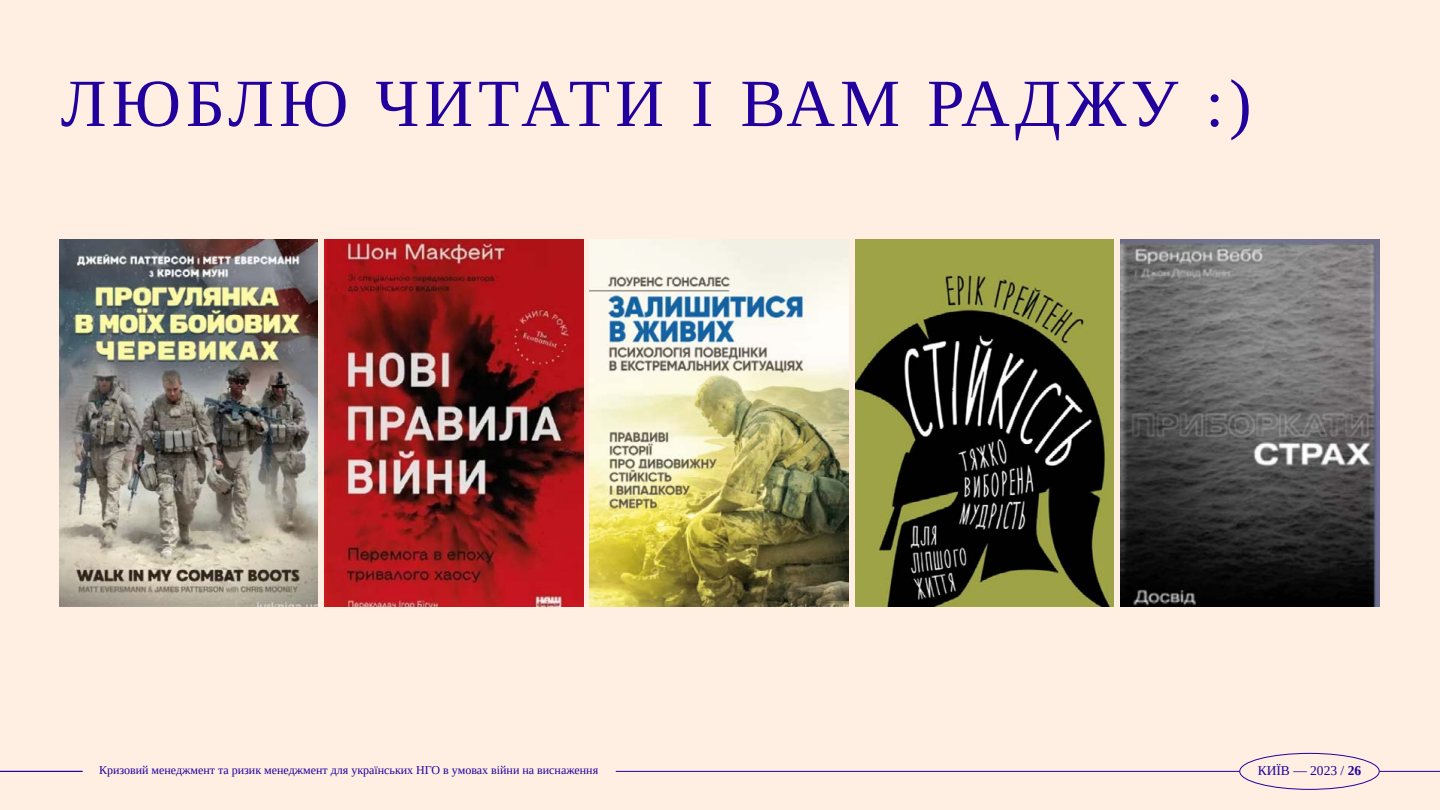
<style>
.page{position:relative;width:1440px;height:810px;background:#ffefe3}
.page>*{position:absolute;margin:0;border:0;box-sizing:border-box;transform-origin:0 0}
.t1{font:67.5px "Tinos";letter-spacing:.075em;color:#21009e}
.t2{font:13.5px "Tinos";color:#21009e}
.t3{font:12px "Tinos";color:#21009e}
.s1{font-weight:700}
</style>
<div class="page">
<hr style="left:1379px;top:771px;width:61px;height:1px;background:#21009e">
<hr style="left:616px;top:771px;width:624px;height:1px;background:#21009e">
<hr style="left:0;top:771px;width:82px;height:1px;background:#21009e">
<div style="left:1239px;top:753px;width:141px;height:37px;border:1px solid #21009e;border-radius:50%"></div>
<img style="left:59px;top:240px;width:259px;height:366px">
<img style="left:325px;top:240px;width:258px;height:366px">
<img style="left:590px;top:240px;width:259px;height:366px">
<img style="left:855px;top:240px;width:259px;height:366px">
<img style="left:1121px;top:240px;width:258px;height:366px">
<h1 class="t1" style="left:61px;top:60px;width:1192px">ЛЮБЛЮ ЧИТАТИ І ВАМ РАДЖУ :)</h1>
<p class="t3" style="left:99px;top:762px;width:501px">Кризовий менеджмент та ризик менеджмент для українських НГО в умовах війни на виснаження</p>
<p class="t2" style="left:1258px;top:762px;width:105px">КИЇВ — 2023 / <span class="s1">26</span></p>
</div>
